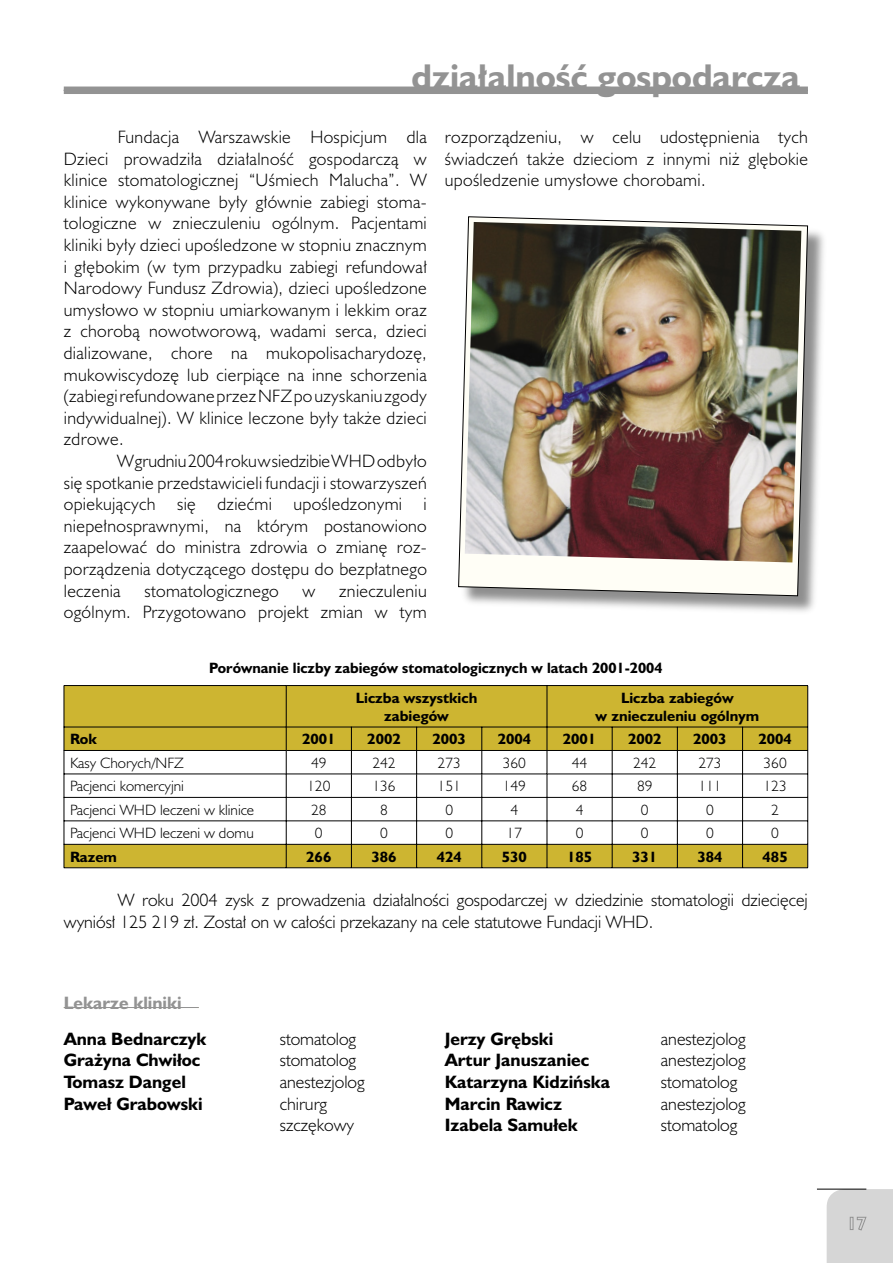
<style>
.page{position:relative;width:893px;height:1263px;background:#fff}
.page>*{position:absolute;margin:0;border:0;box-sizing:border-box;transform-origin:0 0}
.t1{font:700 36px "Humanist 521 PL";color:#939393}
.t2{font:300 18px/21.6px "Humanist 521 PL";color:#000;text-align:justify}
.t3{font:700 18px "Humanist 521 PL";color:#000}
.t4{font:300 18px/21.6px "Humanist 521 PL";letter-spacing:.02em;color:#000;text-align:right}
.t5{font:700 18px "Humanist 521 PL";color:#939393}
.t6{font:700 15px/18px "Humanist 521 PL";color:#000;text-align:center}
.t7{font:300 15px "Humanist 521 PL";color:#000}
</style>
<div class="page">
<hr style="left:817px;top:1189px;width:49px;height:1px;background:#000">
<div style="left:827px;top:1189px;width:66px;height:74px;background:#d6d6d6"></div>
<svg style="left:65px;top:686px;width:742px;height:181px;fill:#cdb531"></svg>
<hr style="left:678px;top:774px;width:65px;height:1px;background:#000">
<hr style="left:743px;top:774px;width:65px;height:1px;background:#000">
<hr style="left:678px;top:797px;width:65px;height:1px;background:#000">
<hr style="left:743px;top:797px;width:65px;height:1px;background:#000">
<hr style="left:678px;top:821px;width:65px;height:1px;background:#000">
<hr style="left:743px;top:821px;width:65px;height:1px;background:#000">
<hr style="left:678px;top:844px;width:65px;height:1px;background:#000">
<hr style="left:743px;top:844px;width:65px;height:1px;background:#000">
<hr style="left:678px;top:867px;width:64px;height:1px;background:#000">
<hr style="left:743px;top:867px;width:65px;height:1px;background:#000">
<hr style="left:286px;top:685px;width:65px;height:1px;background:#000">
<hr style="left:351px;top:685px;width:66px;height:1px;background:#000">
<hr style="left:417px;top:685px;width:65px;height:1px;background:#000">
<hr style="left:482px;top:685px;width:65px;height:1px;background:#000">
<hr style="left:547px;top:685px;width:65px;height:1px;background:#000">
<hr style="left:547px;top:685px;width:1px;height:42px;background:#000">
<hr style="left:612px;top:685px;width:65px;height:1px;background:#000">
<hr style="left:677px;top:685px;width:65px;height:1px;background:#000">
<hr style="left:742px;top:685px;width:66px;height:1px;background:#000">
<hr style="left:807px;top:686px;width:1px;height:41px;background:#000">
<hr style="left:678px;top:727px;width:64px;height:1px;background:#000">
<hr style="left:743px;top:727px;width:65px;height:1px;background:#000">
<svg style="left:742px;top:727px;width:1px;height:141px"></svg>
<hr style="left:678px;top:750px;width:65px;height:1px;background:#000">
<hr style="left:743px;top:750px;width:65px;height:1px;background:#000">
<svg style="left:807px;top:728px;width:1px;height:139px"></svg>
<hr style="left:64px;top:685px;width:222px;height:1px;background:#000">
<hr style="left:64px;top:686px;width:1px;height:41px;background:#000">
<hr style="left:286px;top:685px;width:1px;height:42px;background:#000">
<svg style="left:64px;top:727px;width:614px;height:141px"></svg>
<div style="left:459px;top:217px;width:369px;height:399px;background:#000;opacity:.45"></div>
<svg style="left:458px;top:216px;width:350px;height:380px"></svg>
<img style="left:465px;top:222px;width:336px;height:340px">
<div style="left:64px;top:87px;width:744px;height:7px;background:#939393"></div>
<hr style="left:64px;top:1007px;width:135px;height:1px;background:#939393">
<h1 class="t1" style="left:411px;top:54px;width:390px">dzia∏alnoÊç gospodarcza</h1>
<p class="t2" style="left:64px;top:126px;width:365px;text-indent:54px">Fundacja Warszawskie Hospicjum dla Dzieci prowadzi∏a dzia∏alnoÊç gospodarczà w klinice stomatologicznej “UÊmiech Malucha”. W klinice wykonywane by∏y g∏ównie zabiegi stoma&shy;tologiczne w znieczuleniu ogólnym. Pacjentami kliniki by∏y dzieci upoÊledzone w stopniu znacznym i g∏´bokim (w tym przypadku zabiegi refundowa∏ Narodowy Fundusz Zdrowia), dzieci upoÊledzone umys∏owo w stopniu umiarkowanym i lekkim oraz z chorobà nowotworowà, wadami serca, dzieci dializowane, chore na mukopolisacharydoz´, mukowiscydoz´ lub cierpiàce na inne schorzenia (zabiegi refundowane przez NFZ po uzyskaniu zgody indywidualnej). W klinice leczone by∏y tak˝e dzieci zdrowe.</p>
<p class="t2" style="left:64px;top:450px;width:365px;text-indent:53px">W grudniu 2004 roku w siedzibie WHD odby∏o si´ spotkanie przedstawicieli fundacji i stowarzyszeƒ opiekujàcych si´ dzieçmi upoÊledzonymi i niepe∏nosprawnymi, na którym postanowiono zaapelowaç do ministra zdrowia o zmian´ roz&shy;porzàdzenia dotyczàcego dost´pu do bezp∏atnego leczenia</p>
<p class="t4" style="left:64px;top:579px;width:365px">znieczuleniu<br>ogólnym. Przygotowano projekt zmian w tym</p>
<p class="t4" style="left:144px;top:579px;width:136px">stomatologicznego</p>
<p class="t2" style="left:303px;top:579px;width:14px">w</p>
<p class="t2" style="left:445px;top:126px;width:365px">rozporzàdzeniu, w celu udost´pnienia tych Êwiadczeƒ tak˝e dzieciom z innymi ni˝ gl´bokie upoÊledzenie umys∏owe chorobami.</p>
<p class="t6" style="left:209px;top:658px;width:455px">Porównanie liczby zabiegów stomatologicznych w latach 2001-2004</p>
<p class="t6" style="left:356px;top:688px;width:123px">Liczba wszystkich zabiegów</p>
<p class="t6" style="left:596px;top:688px;width:165px">Liczba zabiegów<br>w znieczuleniu ogólnym</p>
<p class="t6" style="left:70px;top:730px;width:28px">Rok</p>
<p class="t6" style="left:302px;top:730px;width:35px">2001</p>
<p class="t6" style="left:367px;top:730px;width:35px">2002</p>
<p class="t6" style="left:432px;top:730px;width:35px">2003</p>
<p class="t6" style="left:498px;top:730px;width:35px">2004</p>
<p class="t6" style="left:563px;top:730px;width:35px">2001</p>
<p class="t6" style="left:628px;top:730px;width:35px">2002</p>
<p class="t6" style="left:693px;top:730px;width:35px">2003</p>
<p class="t6" style="left:758px;top:730px;width:35px">2004</p>
<p class="t7" style="left:70px;top:754px;width:115px">Kasy Chorych/NFZ</p>
<p class="t7" style="left:311px;top:754px;width:17px">49</p>
<p class="t7" style="left:372px;top:754px;width:25px">242</p>
<p class="t7" style="left:438px;top:754px;width:25px">273</p>
<p class="t7" style="left:503px;top:754px;width:25px">360</p>
<p class="t7" style="left:572px;top:754px;width:17px">44</p>
<p class="t7" style="left:633px;top:754px;width:25px">242</p>
<p class="t7" style="left:698px;top:754px;width:25px">273</p>
<p class="t7" style="left:763px;top:754px;width:25px">360</p>
<p class="t7" style="left:70px;top:777px;width:115px">Pacjenci komercyjni</p>
<p class="t7" style="left:307px;top:777px;width:25px">120</p>
<p class="t7" style="left:372px;top:777px;width:25px">136</p>
<p class="t7" style="left:438px;top:777px;width:25px">151</p>
<p class="t7" style="left:503px;top:777px;width:25px">149</p>
<p class="t7" style="left:572px;top:777px;width:17px">68</p>
<p class="t7" style="left:637px;top:777px;width:17px">89</p>
<p class="t7" style="left:698px;top:777px;width:25px">111</p>
<p class="t7" style="left:763px;top:777px;width:25px">123</p>
<p class="t7" style="left:70px;top:800px;width:186px">Pacjenci WHD leczeni w klinice</p>
<p class="t7" style="left:311px;top:800px;width:17px">28</p>
<p class="t7" style="left:380px;top:800px;width:9px">8</p>
<p class="t7" style="left:445px;top:800px;width:9px">0</p>
<p class="t7" style="left:510px;top:800px;width:9px">4</p>
<p class="t7" style="left:576px;top:800px;width:9px">4</p>
<p class="t7" style="left:641px;top:800px;width:9px">0</p>
<p class="t7" style="left:706px;top:800px;width:9px">0</p>
<p class="t7" style="left:771px;top:800px;width:9px">2</p>
<p class="t7" style="left:70px;top:824px;width:185px">Pacjenci WHD leczeni w domu</p>
<p class="t7" style="left:315px;top:824px;width:9px">0</p>
<p class="t7" style="left:380px;top:824px;width:9px">0</p>
<p class="t7" style="left:445px;top:824px;width:9px">0</p>
<p class="t7" style="left:507px;top:824px;width:17px">17</p>
<p class="t7" style="left:576px;top:824px;width:9px">0</p>
<p class="t7" style="left:641px;top:824px;width:9px">0</p>
<p class="t7" style="left:706px;top:824px;width:9px">0</p>
<p class="t7" style="left:771px;top:824px;width:9px">0</p>
<p class="t6" style="left:70px;top:847px;width:48px">Razem</p>
<p class="t6" style="left:306px;top:847px;width:27px">266</p>
<p class="t6" style="left:371px;top:847px;width:27px">386</p>
<p class="t6" style="left:437px;top:847px;width:27px">424</p>
<p class="t6" style="left:502px;top:847px;width:27px">530</p>
<p class="t6" style="left:567px;top:847px;width:27px">185</p>
<p class="t6" style="left:632px;top:847px;width:27px">331</p>
<p class="t6" style="left:697px;top:847px;width:27px">384</p>
<p class="t6" style="left:763px;top:847px;width:27px">485</p>
<p class="t2" style="left:64px;top:889px;width:746px;text-indent:54px">W roku 2004 zysk z prowadzenia dzia∏alnoÊci gospodarczej w dziedzinie stomatologii dzieci´cej wyniós∏ 125 219 z∏. Zosta∏ on w ca∏oÊci przekazany na cele statutowe Fundacji WHD.</p>
<p class="t5" style="left:64px;top:991px;width:119px">Lekarze kliniki</p>
<p class="t3" style="left:64px;top:1027px;width:144px">Anna Bednarczyk</p>
<p class="t2" style="left:280px;top:1027px;width:78px">stomatolog</p>
<p class="t3" style="left:64px;top:1049px;width:138px">Gra˝yna Chwiłoc</p>
<p class="t2" style="left:280px;top:1049px;width:78px">stomatolog</p>
<p class="t3" style="left:64px;top:1071px;width:124px">Tomasz Dangel</p>
<p class="t2" style="left:280px;top:1071px;width:86px">anestezjolog</p>
<p class="t3" style="left:64px;top:1092px;width:140px">Paweł Grabowski</p>
<p class="t2" style="left:280px;top:1092px;width:76px">chirurg szcz´kowy</p>
<p class="t3" style="left:445px;top:1027px;width:110px">Jerzy Gr´bski</p>
<p class="t2" style="left:661px;top:1027px;width:86px">anestezjolog</p>
<p class="t3" style="left:445px;top:1049px;width:146px">Artur Januszaniec</p>
<p class="t2" style="left:661px;top:1049px;width:86px">anestezjolog</p>
<p class="t3" style="left:445px;top:1071px;width:167px">Katarzyna Kidziƒska</p>
<p class="t2" style="left:661px;top:1071px;width:78px">stomatolog</p>
<p class="t3" style="left:445px;top:1092px;width:119px">Marcin Rawicz</p>
<p class="t2" style="left:661px;top:1092px;width:86px">anestezjolog</p>
<p class="t3" style="left:445px;top:1114px;width:134px">Izabela Samułek</p>
<p class="t2" style="left:661px;top:1114px;width:78px">stomatolog</p>
</div>
